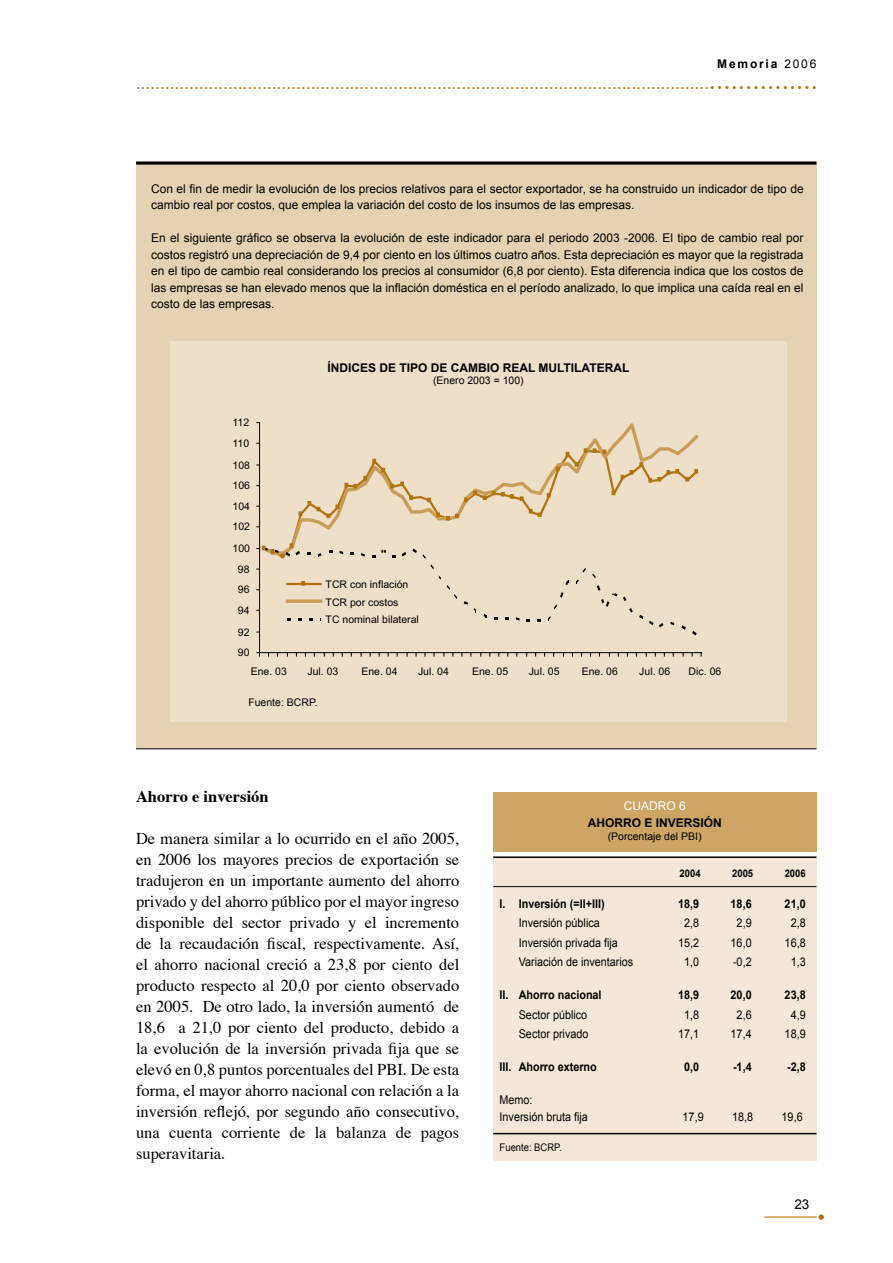
<style>
.page{position:relative;width:893px;height:1263px;background:#fff}
.page>*{position:absolute;margin:0;border:0;box-sizing:border-box;transform-origin:0 0}
.t1{font:18px "Times";color:#b2730e}
.t2{font:16.5px/21px "Times";color:#000;text-align:justify}
.t3{font:700 16.5px "Times";color:#000}
.t4{font:13.5px "Arial";color:#000}
.t5{font:12px/16.5px "Arial";color:#000}
.t6{font:12px/16.5px "Arial";color:#000;scale:.9 1}
.t7{font:700 12px "Arial";color:#000;scale:.9 1}
.t8{font:700 12px "Arial";color:#000}
.t9{font:700 12px "Arial";letter-spacing:.15em;color:#000}
.t10{font:12px "Arial";color:#fff}
.t11{font:10.5px/18.3px "Arial";color:#000}
.t12{font:700 10.5px "Arial";color:#000;scale:.9 1}
.t13{font:10.5px "Arial";color:#000;scale:.9 1}
.s1{font-weight:400}
.s2{font-size:27px}
</style>
<div class="page">
<hr style="left:764px;top:1216px;width:53px;height:1px;background:#b2730e">
<svg style="left:819px;top:1214px;width:5px;height:6px"></svg>
<div style="left:136px;top:162px;width:680px;height:587px;background:#e6d2b2"></div>
<div style="left:170px;top:341px;width:617px;height:380px;background:#f0e3cf"></div>
<hr style="left:259px;top:423px;width:1px;height:230px;background:#000">
<hr style="left:260px;top:652px;width:441px;height:1px;background:#000">
<svg style="left:590px;top:423px;width:109px;height:20px"></svg>
<svg style="left:257px;top:443px;width:442px;height:192px"></svg>
<div style="left:493px;top:856px;width:323px;height:305px;background:#f3e8d8"></div>
<hr style="left:493px;top:856px;width:323px;height:2px;background:#000">
<hr style="left:493px;top:886px;width:323px;height:1px;background:#000">
<div style="left:493px;top:793px;width:323px;height:59px;background:#cda564"></div>
<hr style="left:493px;top:1133px;width:323px;height:1px;background:#000">
<hr style="left:136px;top:162px;width:680px;height:3px;background:#000">
<hr style="left:136px;top:748px;width:680px;height:1px;background:#000">
<p class="t9" style="left:717px;top:57px;width:101px">Memoria <span class="s1">2006</span></p>
<p class="t1" style="left:136px;top:66px;width:683px">......................................................................................................................<span class="s2">...............</span></p>
<p class="t5" style="left:151px;top:180px;width:654px">Con el fin de medir la evolución de los precios relativos para el sector exportador, se ha construido un indicador de tipo de cambio real por costos, que emplea la variación del costo de los insumos de las empresas.</p>
<p class="t5" style="left:151px;top:230px;width:654px;text-align:justify">En el siguiente gráfico se observa la evolución de este indicador para el periodo 2003 -2006. El tipo de cambio real por costos registró una depreciación de 9,4 por ciento en los últimos cuatro años. Esta depreciación es mayor que la registrada en el tipo de cambio real considerando los precios al consumidor (6,8 por ciento). Esta diferencia indica que los costos de las empresas se han elevado menos que la inflación doméstica en el período analizado, lo que implica una caída real en el costo de las empresas.</p>
<p class="t11" style="left:233px;top:413px;width:18px">112</p>
<p class="t11" style="left:233px;top:434px;width:18px">110</p>
<p class="t11" style="left:233px;top:456px;width:19px">108</p>
<p class="t11" style="left:233px;top:476px;width:19px">106</p>
<p class="t11" style="left:233px;top:497px;width:19px">104</p>
<p class="t11" style="left:233px;top:517px;width:19px">102</p>
<p class="t11" style="left:233px;top:539px;width:19px">100</p>
<p class="t11" style="left:238px;top:560px;width:13px">98</p>
<p class="t11" style="left:238px;top:580px;width:13px">96</p>
<p class="t11" style="left:238px;top:601px;width:13px">94</p>
<p class="t11" style="left:238px;top:623px;width:13px">92</p>
<p class="t11" style="left:238px;top:643px;width:13px">90</p>
<p class="t8" style="left:327px;top:361px;width:303px">ÍNDICES DE TIPO DE CAMBIO REAL MULTILATERAL</p>
<p class="t11" style="left:433px;top:371px;width:92px">(Enero 2003 = 100)</p>
<p class="t11" style="left:326px;top:575px;width:84px">TCR con inflación<br>TCR por costos</p>
<p class="t11" style="left:326px;top:610px;width:95px">TC nominal bilateral</p>
<p class="t11" style="left:251px;top:662px;width:38px">Ene. 03</p>
<p class="t11" style="left:307px;top:662px;width:32px">Jul. 03</p>
<p class="t11" style="left:361px;top:662px;width:38px">Ene. 04</p>
<p class="t11" style="left:418px;top:662px;width:32px">Jul. 04</p>
<p class="t11" style="left:472px;top:662px;width:38px">Ene. 05</p>
<p class="t11" style="left:529px;top:662px;width:32px">Jul. 05</p>
<p class="t11" style="left:582px;top:662px;width:38px">Ene. 06</p>
<p class="t11" style="left:639px;top:662px;width:32px">Jul. 06</p>
<p class="t11" style="left:689px;top:662px;width:34px">Dic. 06</p>
<p class="t11" style="left:248px;top:694px;width:71px">Fuente: BCRP.</p>
<p class="t3" style="left:136px;top:780px;width:134px">Ahorro e inversión</p>
<p class="t2" style="left:136px;top:826px;width:325px">De manera similar a lo ocurrido en el año 2005, en 2006 los mayores precios de exportación se tradujeron en un importante aumento del ahorro privado y del ahorro público por el mayor ingreso disponible del sector privado y el incremento de la recaudación fiscal, respectivamente. Así, el ahorro nacional creció a 23,8 por ciento del producto respecto al 20,0 por ciento observado en 2005. De otro lado, la inversión aumentó de 18,6 a 21,0 por ciento del producto, debido a la evolución de la inversión privada fija que se elevó en 0,8 puntos porcentuales del PBI. De esta forma, el mayor ahorro nacional con relación a la inversión reflejó, por segundo año consecutivo, una cuenta corriente de la balanza de pagos superavitaria.</p>
<p class="t10" style="left:624px;top:799px;width:64px">Cuadro 6</p>
<p class="t8" style="left:588px;top:816px;width:10px">ahorro</p>
<p class="t8" style="left:644px;top:816px;width:20px">e inversión</p>
<p class="t11" style="left:608px;top:828px;width:95px">(Porcentaje del PBI )</p>
<p class="t12" style="left:680px;top:867px;width:25px">2004</p>
<p class="t12" style="left:732px;top:867px;width:25px">2005</p>
<p class="t12" style="left:785px;top:867px;width:25px">2006</p>
<p class="t7" style="left:500px;top:897px;width:118px">I. Inversión (=II+III)</p>
<p class="t7" style="left:678px;top:897px;width:25px">18,9</p>
<p class="t7" style="left:731px;top:897px;width:25px">18,6</p>
<p class="t7" style="left:785px;top:897px;width:25px">21,0</p>
<p class="t6" style="left:500px;top:915px;width:113px">I nversión pública</p>
<p class="t6" style="left:684px;top:915px;width:18px">2,8</p>
<p class="t6" style="left:737px;top:915px;width:18px">2,9</p>
<p class="t6" style="left:791px;top:915px;width:18px">2,8</p>
<p class="t6" style="left:500px;top:934px;width:133px">I nversión privada fija</p>
<p class="t6" style="left:678px;top:934px;width:25px">15,2</p>
<p class="t6" style="left:731px;top:934px;width:25px">16,0</p>
<p class="t6" style="left:785px;top:934px;width:25px">16,8</p>
<p class="t6" style="left:519px;top:954px;width:129px">Variación de inventarios</p>
<p class="t6" style="left:684px;top:954px;width:18px">1,0</p>
<p class="t6" style="left:733px;top:954px;width:22px">-0,2</p>
<p class="t6" style="left:791px;top:954px;width:18px">1,3</p>
<p class="t7" style="left:500px;top:988px;width:115px">II. Ahorro nacional</p>
<p class="t7" style="left:678px;top:988px;width:25px">18,9</p>
<p class="t7" style="left:731px;top:988px;width:25px">20,0</p>
<p class="t7" style="left:785px;top:988px;width:25px">23,8</p>
<p class="t6" style="left:519px;top:1006px;width:78px">Sector público</p>
<p class="t6" style="left:684px;top:1006px;width:18px">1,8</p>
<p class="t6" style="left:737px;top:1006px;width:18px">2,6</p>
<p class="t6" style="left:791px;top:1006px;width:18px">4,9</p>
<p class="t6" style="left:519px;top:1026px;width:79px">Sector privado</p>
<p class="t6" style="left:678px;top:1026px;width:25px">17,1</p>
<p class="t6" style="left:731px;top:1026px;width:25px">17,4</p>
<p class="t6" style="left:785px;top:1026px;width:25px">18,9</p>
<p class="t7" style="left:500px;top:1060px;width:109px">III. Ahorro externo</p>
<p class="t7" style="left:684px;top:1060px;width:18px">0,0</p>
<p class="t7" style="left:733px;top:1060px;width:22px">-1,4</p>
<p class="t7" style="left:787px;top:1060px;width:22px">-2,8</p>
<p class="t6" style="left:500px;top:1092px;width:100px">Memo:<br>I nversión bruta fija</p>
<p class="t6" style="left:683px;top:1108px;width:25px">17,9</p>
<p class="t6" style="left:732px;top:1108px;width:25px">18,8</p>
<p class="t6" style="left:782px;top:1108px;width:25px">19,6</p>
<p class="t13" style="left:500px;top:1141px;width:71px">Fuente: BCRP.</p>
<p class="t4" style="left:794px;top:1197px;width:17px">23</p>
</div>
